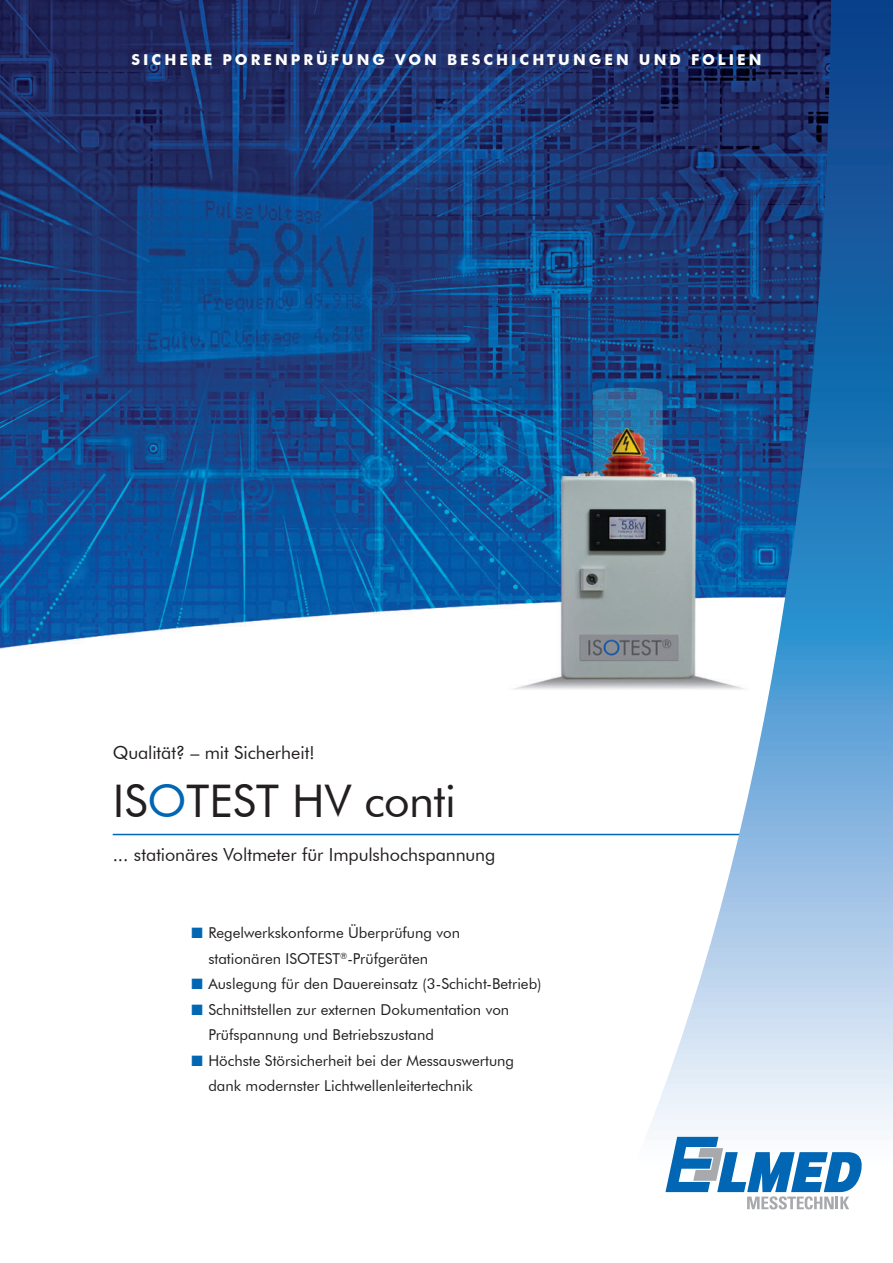
<style>
.page{position:relative;width:893px;height:1263px;background:#fff}
.page>*{position:absolute;margin:0;border:0;box-sizing:border-box;transform-origin:0 0}
.t1{font:45px "Futura BT";color:#231f20}
.t2{font:18px "Futura BT";letter-spacing:-.005em;color:#231f20}
.t3{font:15px/25.5px "Futura BT";color:#231f20}
.t4{font:700 15px "Futura BT";letter-spacing:.2em;color:#fff}
.s1{color:#0166b3}
</style>
<div class="page">
<img style="left:0;top:0;width:591px;height:690px">
<hr style="left:113px;top:834px;width:780px;height:1px;background:#0166b3">
<svg style="left:591px;top:0;width:302px;height:1210px"></svg>
<svg style="left:665px;top:1137px;width:197px;height:72px"></svg>
<p class="t4" style="left:132px;top:51px;width:631px">SICHERE PORENPRÜFUNG VON BESCHICHTUNGEN UND FOLIEN</p>
<p class="t2" style="left:113px;top:742px;width:204px">Qualität? – mit Sicherheit!</p>
<h1 class="t1" style="left:113px;top:773px;width:345px">IS<span class="s1">O</span>TEST HV conti</h1>
<p class="t2" style="left:113px;top:844px;width:384px">... stationäres Voltmeter für Impulshochspannung</p>
<p class="t3" style="left:208px;top:920px;width:335px">Regelwerkskonforme Überprüfung von<br>stationären ISOTEST<sup>®</sup>-Prüfgeräten<br>Auslegung für den Dauereinsatz (3-Schicht-Betrieb)<br>Schnittstellen zur externen Dokumentation von Prüfspannung und Betriebszustand<br>Höchste Störsicherheit bei der Messauswertung dank modernster Lichtwellenleitertechnik</p>
</div>
